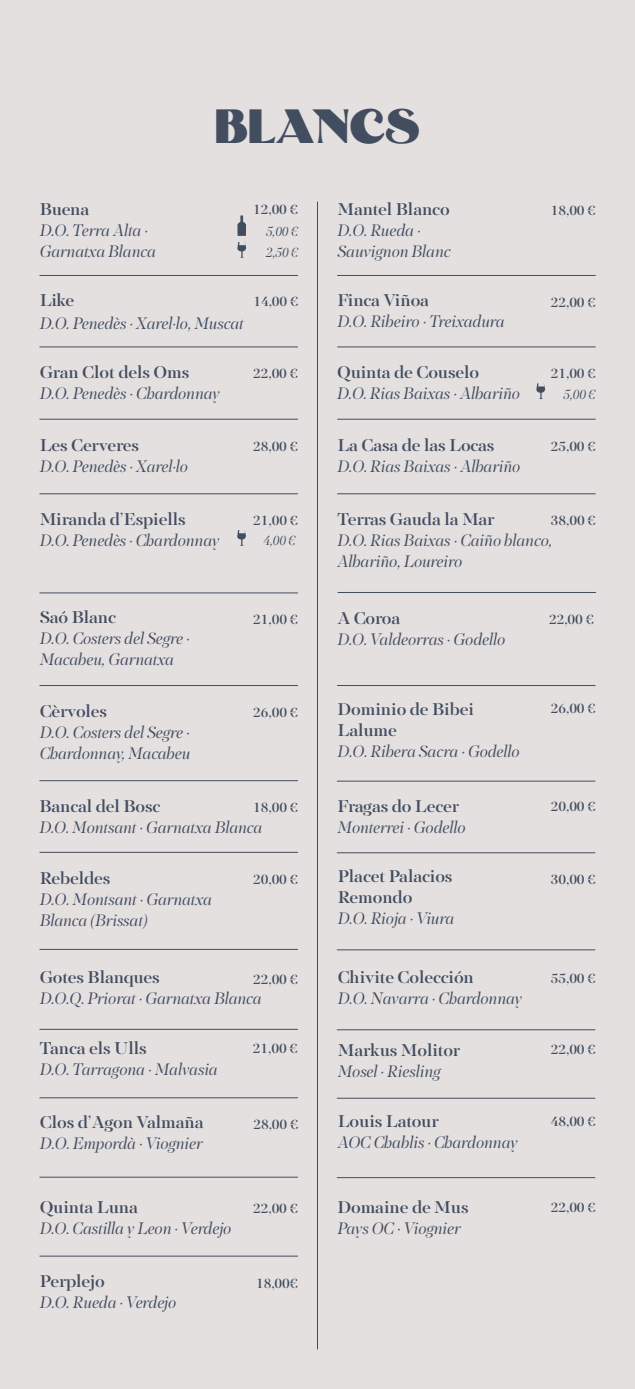
<style>
.page{position:relative;width:635px;height:1389px;background:#e4e0e0}
.page>*{position:absolute;margin:0;border:0;box-sizing:border-box;transform-origin:0 0}
.Títulos_Menú{font:42px "Buena";letter-spacing:-.005em;color:#424d60}
.t1{font:500 17.5px/21px "PF Regal Display Pro";letter-spacing:-.01em;color:#424d60}
.t2{font:500 17.5px/21px "PF Regal Display Pro";letter-spacing:-.01em;color:#414d60}
.t3{font:italic 17.15px/21px "PF Regal Display Pro";letter-spacing:-.005em;color:#424d60}
.t4{font:italic 17.15px "PF Regal Display Pro";letter-spacing:-.005em;color:#414d60}
.t5{font:500 14px "PF Regal Display Pro";letter-spacing:-.01em;color:#424d60}
.t6{font:500 14px "PF Regal Display Pro";letter-spacing:-.01em;color:#414d60}
.t7{font:italic 14px "PF Regal Display Pro";letter-spacing:-.005em;color:#414d60}
</style>
<div class="page">
<hr style="left:39px;top:347px;width:259px;height:1px;background:#414d60">
<hr style="left:337px;top:347px;width:259px;height:1px;background:#414d60">
<hr style="left:39px;top:275px;width:259px;height:1px;background:#414d60">
<hr style="left:337px;top:275px;width:259px;height:1px;background:#414d60">
<hr style="left:39px;top:419px;width:259px;height:1px;background:#414d60">
<hr style="left:337px;top:419px;width:259px;height:1px;background:#414d60">
<hr style="left:39px;top:493px;width:259px;height:1px;background:#414d60">
<hr style="left:337px;top:493px;width:259px;height:1px;background:#414d60">
<hr style="left:39px;top:593px;width:259px;height:1px;background:#414d60">
<hr style="left:338px;top:592px;width:258px;height:1px;background:#414d60">
<hr style="left:39px;top:685px;width:259px;height:1px;background:#414d60">
<hr style="left:337px;top:685px;width:258px;height:1px;background:#414d60">
<hr style="left:39px;top:780px;width:259px;height:1px;background:#414d60">
<hr style="left:337px;top:781px;width:258px;height:1px;background:#414d60">
<hr style="left:39px;top:852px;width:259px;height:1px;background:#414d60">
<hr style="left:337px;top:852px;width:258px;height:1px;background:#414d60">
<hr style="left:39px;top:949px;width:259px;height:1px;background:#414d60">
<hr style="left:337px;top:950px;width:258px;height:1px;background:#414d60">
<hr style="left:39px;top:1029px;width:259px;height:1px;background:#414d60">
<hr style="left:337px;top:1029px;width:258px;height:1px;background:#414d60">
<hr style="left:39px;top:1097px;width:259px;height:1px;background:#414d60">
<hr style="left:337px;top:1098px;width:258px;height:1px;background:#414d60">
<hr style="left:39px;top:1177px;width:259px;height:1px;background:#414d60">
<hr style="left:337px;top:1177px;width:258px;height:1px;background:#414d60">
<hr style="left:39px;top:1256px;width:259px;height:1px;background:#414d60">
<hr style="left:317px;top:202px;width:1px;height:1147px;background:#414d60">
<svg style="left:237px;top:215px;width:9px;height:21px"></svg>
<svg style="left:237px;top:242px;width:9px;height:16px"></svg>
<svg style="left:237px;top:530px;width:9px;height:16px"></svg>
<svg style="left:536px;top:383px;width:9px;height:16px"></svg>
<p class="Títulos_Menú" style="left:215px;top:103px;width:206px">BLANCS</p>
<p class="t1" style="left:40px;top:199px;width:51px">Buena</p>
<p class="t3" style="left:40px;top:220px;width:118px">D.O. Terra Alta ·<br>Garnatxa Blanca</p>
<p class="t5" style="left:253px;top:202px;width:46px">12,00 €</p>
<p class="t7" style="left:266px;top:223px;width:33px">5,00 €</p>
<p class="t7" style="left:266px;top:245px;width:33px">2,50 €</p>
<p class="t1" style="left:337px;top:199px;width:114px">Mantel Blanco</p>
<p class="t3" style="left:337px;top:220px;width:115px">D.O. Rueda ·<br>Sauvignon Blanc</p>
<p class="t5" style="left:551px;top:202px;width:46px">18,00 €</p>
<p class="t1" style="left:40px;top:290px;width:36px">Like</p>
<p class="t3" style="left:40px;top:313px;width:205px">D.O. Penedès · Xarel·lo, Muscat</p>
<p class="t5" style="left:253px;top:293px;width:46px">14,00 €</p>
<p class="t1" style="left:337px;top:290px;width:93px">Finca Viñoa</p>
<p class="t3" style="left:337px;top:311px;width:169px">D.O. Ribeiro · Treixadura</p>
<p class="t5" style="left:551px;top:294px;width:46px">22,00 €</p>
<p class="t1" style="left:40px;top:362px;width:151px">Gran Clot dels Oms</p>
<p class="t3" style="left:40px;top:383px;width:182px">D.O. Penedès · Chardonnay</p>
<p class="t5" style="left:253px;top:365px;width:46px">22,00 €</p>
<p class="t1" style="left:337px;top:362px;width:144px">Quinta de Couselo</p>
<p class="t3" style="left:337px;top:383px;width:185px">D.O. Rias Baixas · Albariño</p>
<p class="t5" style="left:551px;top:366px;width:46px">21,00 €</p>
<p class="t7" style="left:564px;top:386px;width:33px">5,00 €</p>
<p class="t1" style="left:40px;top:435px;width:101px">Les Cerveres</p>
<p class="t3" style="left:40px;top:456px;width:150px">D.O. Penedès · Xarel·lo</p>
<p class="t5" style="left:253px;top:438px;width:46px">28,00 €</p>
<p class="t1" style="left:337px;top:435px;width:159px">La Casa de las Locas</p>
<p class="t3" style="left:337px;top:456px;width:185px">D.O. Rias Baixas · Albariño</p>
<p class="t5" style="left:551px;top:439px;width:46px">25,00 €</p>
<p class="t1" style="left:40px;top:509px;width:147px">Miranda d’Espiells</p>
<p class="t3" style="left:40px;top:530px;width:181px">D.O. Penedès · Chardonnay</p>
<p class="t5" style="left:253px;top:512px;width:46px">21,00 €</p>
<p class="t7" style="left:263px;top:533px;width:33px">4,00 €</p>
<p class="t1" style="left:337px;top:509px;width:159px">Terras Gauda la Mar</p>
<p class="t3" style="left:337px;top:530px;width:217px">D.O. Rias Baixas · Caiño blanco,<br>Albariño, Loureiro</p>
<p class="t5" style="left:551px;top:512px;width:46px">38,00 €</p>
<p class="t1" style="left:40px;top:607px;width:78px">Saó Blanc</p>
<p class="t3" style="left:40px;top:628px;width:152px">D.O. Costers del Segre ·<br>Macabeu, Garnatxa</p>
<p class="t5" style="left:253px;top:611px;width:46px">21,00 €</p>
<p class="t1" style="left:337px;top:607px;width:64px">A Coroa</p>
<p class="t3" style="left:337px;top:629px;width:169px">D.O. Valdeorras · Godello</p>
<p class="t6" style="left:549px;top:611px;width:46px">22,00 €</p>
<p class="t1" style="left:40px;top:701px;width:69px">Cèrvoles</p>
<p class="t3" style="left:40px;top:722px;width:152px">D.O. Costers del Segre ·<br>Chardonnay, Macabeu</p>
<p class="t5" style="left:253px;top:704px;width:46px">26,00 €</p>
<p class="t1" style="left:338px;top:699px;width:138px">Dominio de Bibei<br>Lalume</p>
<p class="t3" style="left:338px;top:741px;width:184px">D.O. Ribera Sacra · Godello</p>
<p class="t6" style="left:551px;top:700px;width:46px">26,00 €</p>
<p class="t1" style="left:39px;top:796px;width:123px">Bancal del Bosc</p>
<p class="t3" style="left:39px;top:817px;width:224px">D.O. Montsant · Garnatxa Blanca</p>
<p class="t5" style="left:253px;top:799px;width:46px">18,00 €</p>
<p class="t2" style="left:338px;top:796px;width:123px">Fragas do Lecer</p>
<p class="t4" style="left:338px;top:817px;width:130px">Monterrei · Godello</p>
<p class="t6" style="left:551px;top:798px;width:46px">20,00 €</p>
<p class="t1" style="left:40px;top:867px;width:72px">Rebeldes</p>
<p class="t3" style="left:40px;top:889px;width:174px">D.O. Montsant · Garnatxa<br>Blanca (Brissat)</p>
<p class="t5" style="left:253px;top:871px;width:46px">20,00 €</p>
<p class="t2" style="left:338px;top:866px;width:116px">Placet Palacios<br>Remondo</p>
<p class="t3" style="left:338px;top:908px;width:118px">D.O. Rioja · Viura</p>
<p class="t6" style="left:551px;top:872px;width:46px">30,00 €</p>
<p class="t1" style="left:40px;top:967px;width:122px">Gotes Blanques</p>
<p class="t3" style="left:40px;top:988px;width:223px">D.O.Q. Priorat · Garnatxa Blanca</p>
<p class="t5" style="left:253px;top:971px;width:46px">22,00 €</p>
<p class="t1" style="left:40px;top:1038px;width:109px">Tanca els Ulls</p>
<p class="t3" style="left:40px;top:1059px;width:180px">D.O. Tarragona · Malvasia</p>
<p class="t1" style="left:40px;top:1112px;width:165px">Clos d’Agon Valmaña</p>
<p class="t3" style="left:40px;top:1133px;width:164px">D.O. Empordà · Viognier</p>
<p class="t5" style="left:253px;top:1041px;width:46px">21,00 €</p>
<p class="t5" style="left:253px;top:1116px;width:46px">28,00 €</p>
<p class="t2" style="left:338px;top:966px;width:138px">Chivite Colección</p>
<p class="t4" style="left:338px;top:988px;width:186px">D.O. Navarra · Chardonnay</p>
<p class="t2" style="left:338px;top:1039px;width:124px">Markus Molitor</p>
<p class="t4" style="left:338px;top:1061px;width:105px">Mosel · Riesling</p>
<p class="t2" style="left:338px;top:1111px;width:103px">Louis Latour</p>
<p class="t4" style="left:338px;top:1133px;width:181px">AOC Chablis · Chardonnay</p>
<p class="t6" style="left:551px;top:970px;width:46px">55,00 €</p>
<p class="t6" style="left:551px;top:1041px;width:46px">22,00 €</p>
<p class="t6" style="left:551px;top:1113px;width:46px">48,00 €</p>
<p class="t1" style="left:40px;top:1197px;width:100px">Quinta Luna</p>
<p class="t3" style="left:40px;top:1218px;width:193px">D.O. Castilla y Leon · Verdejo</p>
<p class="t5" style="left:253px;top:1200px;width:46px">22,00 €</p>
<p class="t2" style="left:337px;top:1197px;width:133px">Domaine de Mus</p>
<p class="t4" style="left:337px;top:1219px;width:125px">Pays OC · Viognier</p>
<p class="t6" style="left:551px;top:1200px;width:46px">22,00 €</p>
<p class="t1" style="left:40px;top:1271px;width:66px">Perplejo</p>
<p class="t3" style="left:40px;top:1292px;width:138px">D.O. Rueda · Verdejo</p>
<p class="t5" style="left:256px;top:1275px;width:43px">18,00€</p>
</div>
